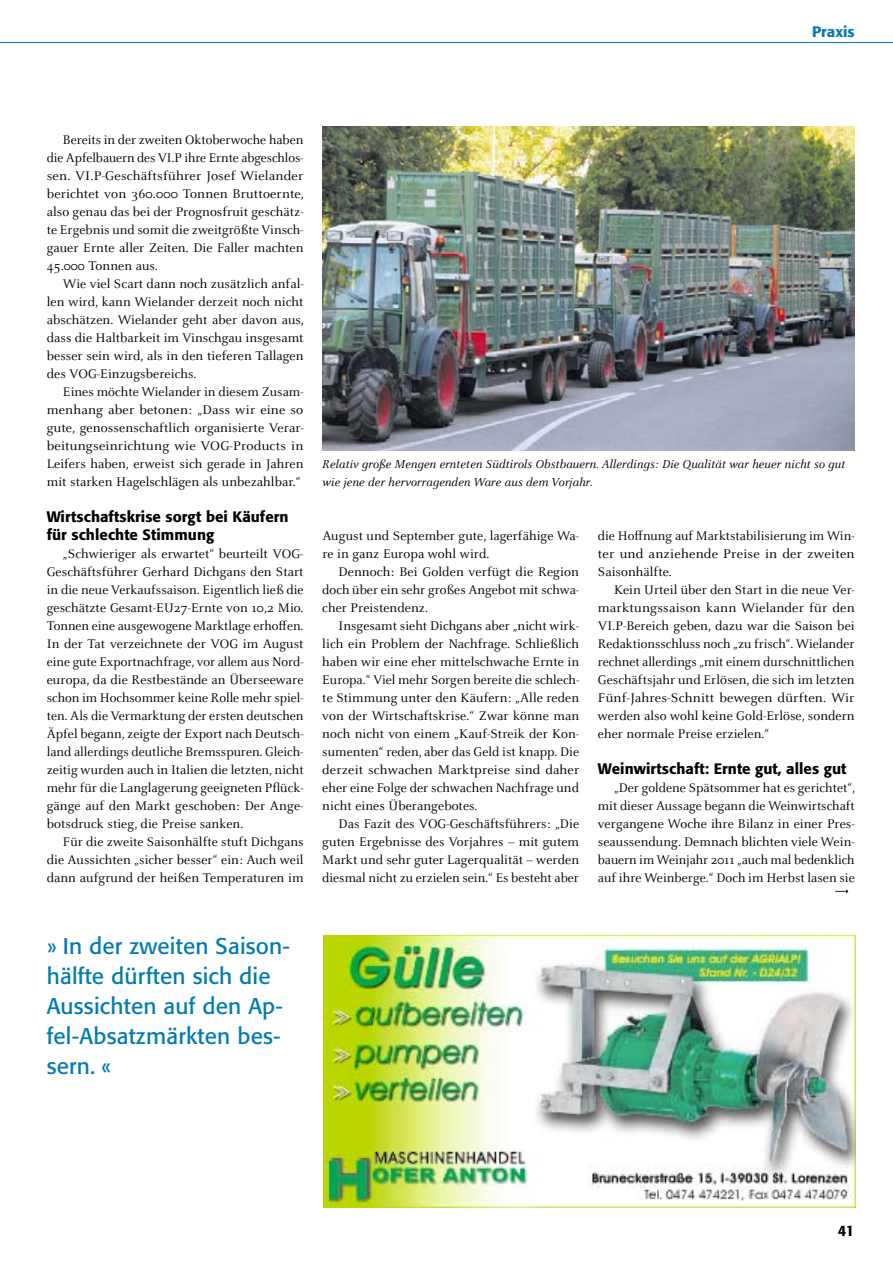
<style>
.page{position:relative;width:893px;height:1263px;background:#fff}
.page>*{position:absolute;margin:0;border:0;box-sizing:border-box;transform-origin:0 0}
.t1{font:22.5px/30px "Formata";letter-spacing:.01em;color:#007bb0}
.t2{font:500 15px/18px "Formata";letter-spacing:.005em;color:#000}
.t3{font:500 15px "Formata";color:#007bb0}
.t4{font:13.8px/18px "Celeste OT";letter-spacing:.005em;color:#000;text-align:justify}
.t5{font:italic 12.75px/18px "Celeste OT";letter-spacing:.005em;color:#000}
</style>
<div class="page">
<hr style="left:0;top:42px;width:893px;height:1px;background:#007bb0">
<img style="left:322px;top:126px;width:533px;height:324px">
<svg style="left:835px;top:889px;width:13px;height:4px"></svg>
<img style="left:323px;top:935px;width:533px;height:273px">
<p class="t3" style="left:812px;top:23px;width:44px">Praxis</p>
<p class="t4" style="left:47px;top:131px;width:259px;text-indent:16px">Bereits in der zweiten Oktoberwoche haben die Apfelbauern des VI.P ihre Ernte abgeschlos&shy;sen. VI.P-Geschäftsführer Josef Wielander berichtet von 360.000 Tonnen Bruttoernte, also genau das bei der Prognosfruit geschätz&shy;te Ergebnis und somit die zweitgrößte Vinsch&shy;gauer Ernte aller Zeiten. Die Faller machten 45.000 Tonnen aus.</p>
<p class="t4" style="left:47px;top:275px;width:259px;text-indent:16px">Wie viel Scart dann noch zusätzlich anfal&shy;len wird, kann Wielander derzeit noch nicht abschätzen. Wielander geht aber davon aus, dass die Haltbarkeit im Vinschgau insgesamt besser sein wird, als in den tieferen Tallagen des VOG-Einzugsbereichs.</p>
<p class="t4" style="left:47px;top:383px;width:258px;text-indent:16px">Eines möchte Wielander in diesem Zusam&shy;menhang aber betonen: „Dass wir eine so gute, genossenschaftlich organisierte Verar&shy;beitungseinrichtung wie VOG-Products in Leifers haben, erweist sich gerade in Jahren mit starken Hagelschlägen als unbezahlbar.“</p>
<p class="t2" style="left:47px;top:508px;width:243px">Wirtschaftskrise sorgt bei Käufern für schlechte Stimmung</p>
<p class="t4" style="left:47px;top:545px;width:258px;text-indent:16px">„Schwieriger als erwartet“ beurteilt VOG-Geschäftsführer Gerhard Dichgans den Start in die neue Verkaufssaison. Eigentlich ließ die geschätzte Gesamt-EU27-Ernte von 10,2 Mio.<br>Tonnen eine ausgewogene Marktlage erhoffen.<br>In der Tat verzeichnete der VOG im August eine gute Exportnachfrage, vor allem aus Nord&shy;europa, da die Restbestände an Überseeware schon im Hochsommer keine Rolle mehr spiel&shy;ten. Als die Vermarktung der ersten deutschen Äpfel begann, zeigte der Export nach Deutsch&shy;land allerdings deutliche Bremsspuren. Gleich&shy;zeitig wurden auch in Italien die letzten, nicht mehr für die Langlagerung geeigneten Pflück&shy;gänge auf den Markt geschoben: Der Ange&shy;botsdruck stieg, die Preise sanken.</p>
<p class="t4" style="left:47px;top:833px;width:258px;text-indent:16px">Für die zweite Saisonhälfte stuft Dichgans die Aussichten „sicher besser“ ein: Auch weil dann aufgrund der heißen Temperaturen im</p>
<p class="t5" style="left:322px;top:455px;width:524px">Relativ große Mengen ernteten Südtirols Obstbauern. Allerdings: Die Qualität war heuer nicht so gut wie jene der hervorragenden Ware aus dem Vorjahr.</p>
<p class="t4" style="left:322px;top:527px;width:258px">August und September gute, lagerfähige Wa&shy;re in ganz Europa wohl wird.</p>
<p class="t4" style="left:322px;top:563px;width:258px;text-indent:16px">Dennoch: Bei Golden verfügt die Region doch über ein sehr großes Angebot mit schwa&shy;cher Preistendenz.</p>
<p class="t4" style="left:322px;top:617px;width:258px;text-indent:16px">Insgesamt sieht Dichgans aber „nicht wirk&shy;lich ein Problem der Nachfrage. Schließlich haben wir eine eher mittelschwache Ernte in Europa.“ Viel mehr Sorgen bereite die schlech&shy;te Stimmung unter den Käufern: „Alle reden von der Wirtschaftskrise.“ Zwar könne man noch nicht von einem „Kauf-Streik der Kon&shy;sumenten“ reden, aber das Geld ist knapp. Die derzeit schwachen Marktpreise sind daher eher eine Folge der schwachen Nachfrage und nicht eines Überangebotes.</p>
<p class="t4" style="left:322px;top:815px;width:258px;text-indent:16px">Das Fazit des VOG-Geschäftsführers: „Die guten Ergebnisse des Vorjahres – mit gutem Markt und sehr guter Lagerqualität – werden diesmal nicht zu erzielen sein.“ Es besteht aber</p>
<p class="t4" style="left:598px;top:527px;width:258px">die Hoffnung auf Marktstabilisierung im Win&shy;ter und anziehende Preise in der zweiten Saisonhälfte.</p>
<p class="t4" style="left:598px;top:581px;width:258px;text-indent:16px">Kein Urteil über den Start in die neue Ver&shy;marktungssaison kann Wielander für den VI.P-Bereich geben, dazu war die Saison bei Redaktionsschluss noch „zu frisch“. Wielander rechnet allerdings „mit einem durschnittlichen Geschäftsjahr und Erlösen, die sich im letzten Fünf-Jahres-Schnitt bewegen dürften. Wir werden also wohl keine Gold-Erlöse, sondern eher normale Preise erzielen.“</p>
<p class="t2" style="left:598px;top:760px;width:250px">Weinwirtschaft: Ernte gut, alles gut</p>
<p class="t4" style="left:598px;top:779px;width:259px;text-indent:16px">„Der goldene Spätsommer hat es gerichtet“, mit dieser Aussage begann die Weinwirtschaft vergangene Woche ihre Bilanz in einer Pres&shy;seaussendung. Demnach blichten viele Wein&shy;bauern im Weinjahr 2011 „auch mal bedenklich auf ihre Weinberge.“ Doch im Herbst lasen sie</p>
<h1 class="t1" style="left:47px;top:931px;width:245px">» In der zweiten Saison&shy;hälfte dürften sich die<br>Aussichten auf den Ap&shy;fel-Absatzmärkten bes&shy;sern. «</h1>
<p class="t2" style="left:838px;top:1222px;width:18px">41</p>
</div>
